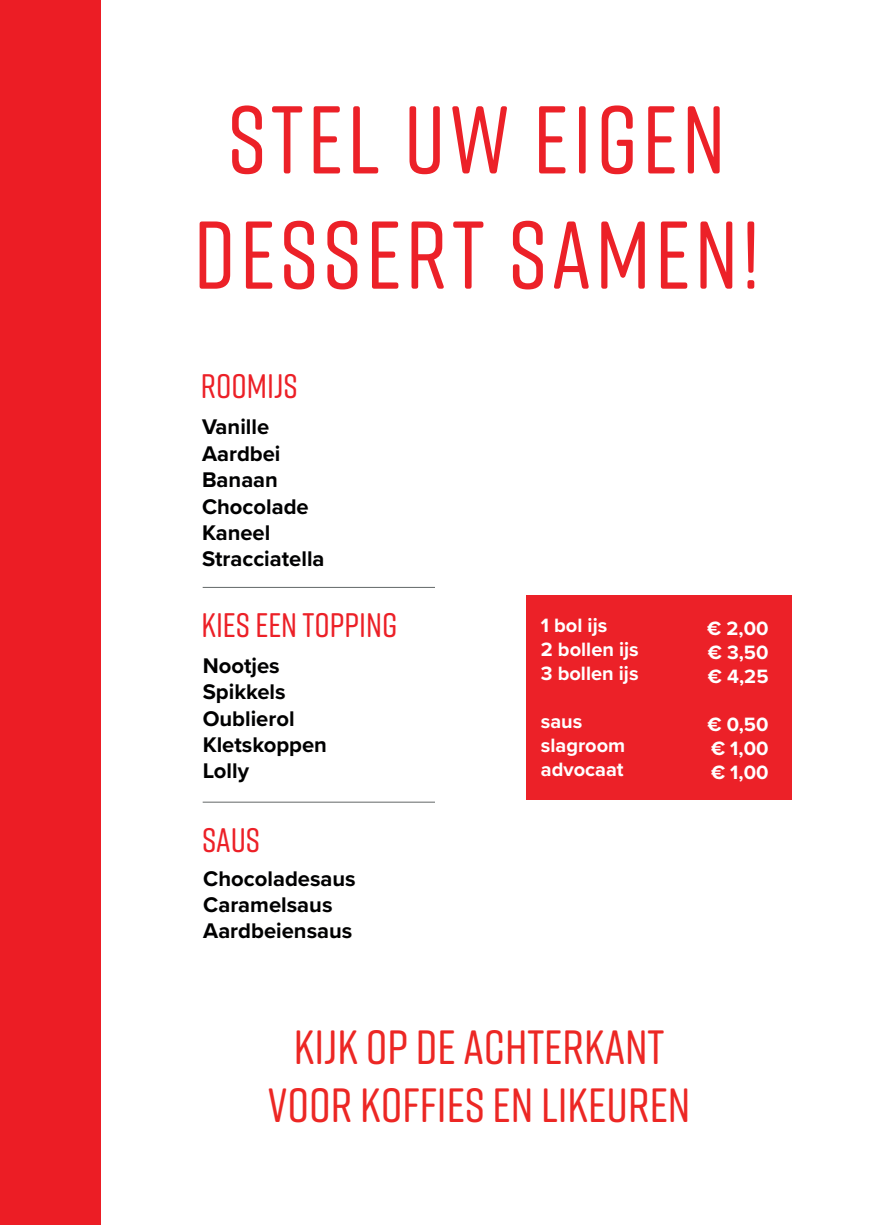
<style>
.page{position:relative;width:874px;height:1225px;background:#fff}
.page>*{position:absolute;margin:0;border:0;box-sizing:border-box;transform-origin:0 0}
.t1{font:500 96px/115.2px "Rift Soft";letter-spacing:.05em;color:#ec2128;text-align:center;scale:.96 1}
.t2{font:500 48px/57.6px "Rift Soft";color:#ec2724;text-align:center}
.t3{font:500 34px "Rift Soft";color:#ec2027}
.t4{font:700 22px/26.4px "Proxima Nova";color:#000001}
.t5{font:700 20px/24px "Proxima Nova";color:#fff}
</style>
<div class="page">
<div style="left:526px;top:595px;width:265px;height:205px;background:#ec2128"></div>
<hr style="left:202px;top:801px;width:233px;height:1px;background:#626767">
<hr style="left:202px;top:587px;width:233px;height:1px;background:#626767">
<div style="left:0;top:0;width:100px;height:1225px;background:#ec1d25"></div>
<h1 class="t1" style="left:194px;top:79px;width:590px">STEL UW EIGEN<br>DESSERT SAMEN!</h1>
<h3 class="t3" style="left:201px;top:362px;width:98px">ROOMIJS</h3>
<p class="t4" style="left:202px;top:413px;width:124px">Vanille<br>Aardbei<br>Banaan<br>Chocolade<br>Kaneel<br>Stracciatella</p>
<h3 class="t3" style="left:201px;top:601px;width:197px">KIES EEN TOPPING</h3>
<p class="t4" style="left:202px;top:651px;width:126px">Nootjes<br>Spikkels<br>Oublierol<br>Kletskoppen<br>Lolly</p>
<h3 class="t3" style="left:202px;top:816px;width:60px">SAUS</h3>
<p class="t4" style="left:203px;top:864px;width:154px">Chocoladesaus<br>Caramelsaus<br>Aardbeiensaus</p>
<p class="t5" style="left:540px;top:612px;width:99px">1 bol ijs<br>2 bollen ijs<br>3 bollen ijs</p>
<p class="t5" style="left:540px;top:708px;width:86px">saus slagroom advocaat</p>
<p class="t5" style="left:706px;top:615px;width:63px;text-align:justify">€ 2,00 € 3,50 € 4,25</p>
<p class="t5" style="left:707px;top:711px;width:62px;text-align:justify">€ 0,50 € 1,00 € 1,00</p>
<h2 class="t2" style="left:268px;top:1016px;width:424px">KIJK OP DE ACHTERKANT<br>VOOR KOFFIES EN LIKEUREN</h2>
</div>
